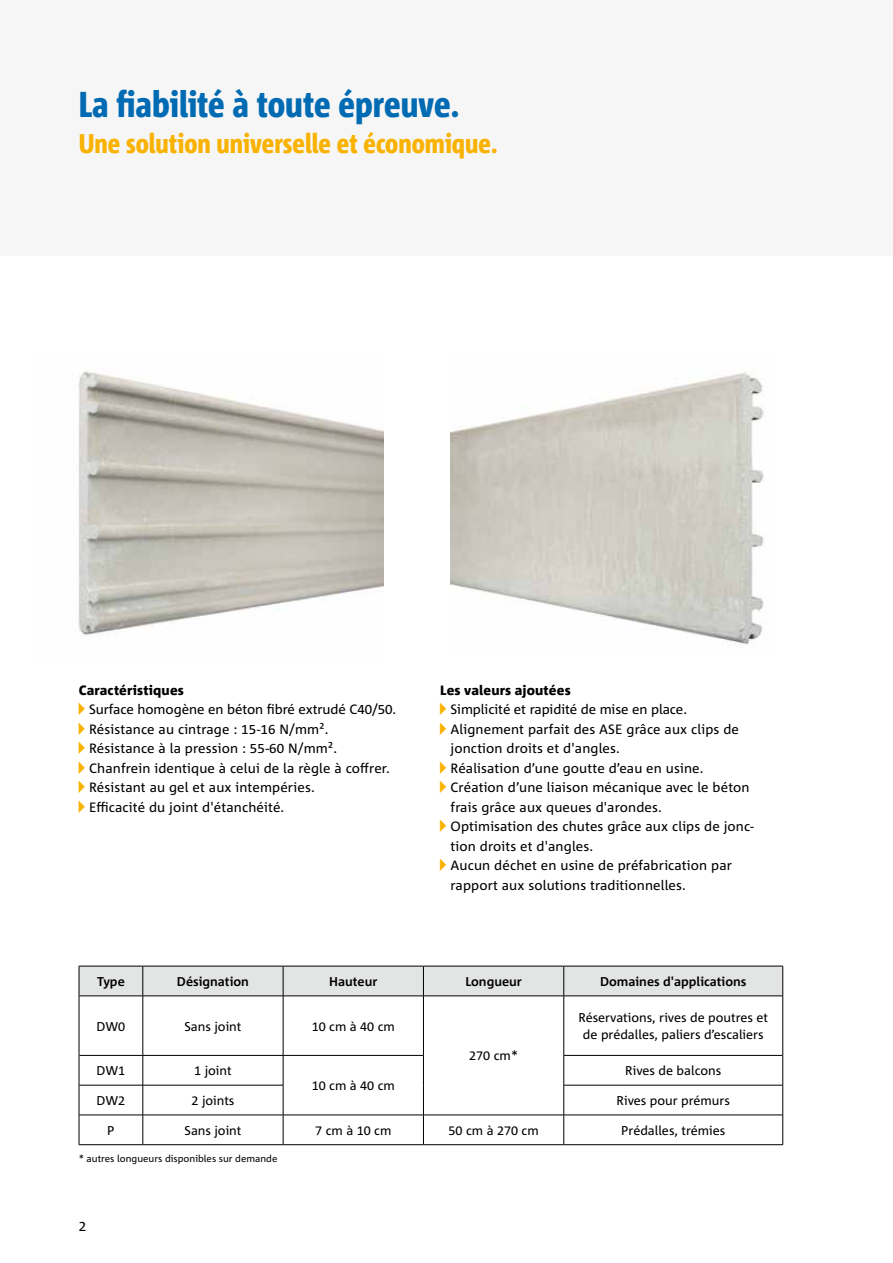
<style>
.page{position:relative;width:893px;height:1263px;background:#fff}
.page>*{position:absolute;margin:0;border:0;box-sizing:border-box;transform-origin:0 0}
.t1{font:800 condensed 36px "Corpid Schoeck";color:#006ab3}
.t2{font:800 condensed 27px "Corpid Schoeck";color:#f9b200}
.t3{font:13.5px/19.5px "Corpid Schoeck";letter-spacing:.01em;color:#000}
.t4{font:800 13.5px "Corpid Schoeck";letter-spacing:.01em;color:#000}
.t5{font:12.75px/17.2px "Corpid Schoeck";color:#000;text-align:center}
.t6{font:700 12.75px "Corpid Schoeck";color:#000}
.t7{font:9.75px "Corpid Schoeck";color:#000}
.s1{font-weight:800}
.s2{font-family:"Spe Schoeck";font-size:15px;color:#f9b200}
</style>
<div class="page">
<img style="left:78px;top:371px;width:305px;height:265px">
<img style="left:451px;top:371px;width:313px;height:274px">
<div style="left:0;top:0;width:893px;height:255px;background:#f6f6f6"></div>
<div style="left:80px;top:967px;width:702px;height:28px;background:#e3e4e4"></div>
<svg style="left:80px;top:996px;width:702px;height:148px"></svg>
<hr style="left:79px;top:1055px;width:64px;height:1px;background:#000">
<hr style="left:79px;top:1085px;width:64px;height:1px;background:#000">
<hr style="left:79px;top:1115px;width:64px;height:1px;background:#000">
<hr style="left:423px;top:995px;width:141px;height:1px;background:#000">
<hr style="left:564px;top:995px;width:218px;height:1px;background:#000">
<hr style="left:564px;top:1055px;width:218px;height:1px;background:#000">
<hr style="left:564px;top:1085px;width:218px;height:1px;background:#000">
<hr style="left:423px;top:1115px;width:141px;height:1px;background:#000">
<hr style="left:564px;top:1115px;width:218px;height:1px;background:#000">
<hr style="left:143px;top:995px;width:140px;height:1px;background:#000">
<hr style="left:283px;top:995px;width:140px;height:1px;background:#000">
<hr style="left:143px;top:1055px;width:140px;height:1px;background:#000">
<hr style="left:283px;top:1055px;width:141px;height:1px;background:#000">
<hr style="left:143px;top:1085px;width:140px;height:1px;background:#000">
<hr style="left:143px;top:1115px;width:140px;height:1px;background:#000">
<hr style="left:283px;top:1115px;width:140px;height:1px;background:#000">
<hr style="left:79px;top:995px;width:64px;height:1px;background:#000">
<hr style="left:143px;top:966px;width:1px;height:30px;background:#000">
<hr style="left:283px;top:966px;width:1px;height:30px;background:#000">
<hr style="left:423px;top:966px;width:1px;height:30px;background:#000">
<hr style="left:563px;top:966px;width:1px;height:30px;background:#000">
<hr style="left:143px;top:996px;width:1px;height:59px;background:#000">
<hr style="left:283px;top:996px;width:1px;height:59px;background:#000">
<hr style="left:423px;top:996px;width:1px;height:59px;background:#000">
<hr style="left:563px;top:996px;width:1px;height:59px;background:#000">
<hr style="left:143px;top:1055px;width:1px;height:30px;background:#000">
<hr style="left:283px;top:1055px;width:1px;height:30px;background:#000">
<hr style="left:423px;top:1055px;width:1px;height:30px;background:#000">
<hr style="left:423px;top:1085px;width:1px;height:30px;background:#000">
<hr style="left:563px;top:1055px;width:1px;height:30px;background:#000">
<hr style="left:143px;top:1085px;width:1px;height:30px;background:#000">
<hr style="left:283px;top:1085px;width:1px;height:30px;background:#000">
<hr style="left:563px;top:1085px;width:1px;height:30px;background:#000">
<svg style="left:143px;top:1115px;width:1px;height:29px"></svg>
<svg style="left:283px;top:1115px;width:1px;height:29px"></svg>
<svg style="left:423px;top:1115px;width:1px;height:29px"></svg>
<svg style="left:563px;top:1115px;width:1px;height:29px"></svg>
<hr style="left:79px;top:966px;width:64px;height:1px;background:#000">
<hr style="left:79px;top:966px;width:1px;height:30px;background:#000">
<hr style="left:143px;top:966px;width:140px;height:1px;background:#000">
<hr style="left:283px;top:966px;width:140px;height:1px;background:#000">
<hr style="left:423px;top:966px;width:141px;height:1px;background:#000">
<hr style="left:564px;top:966px;width:219px;height:1px;background:#000">
<hr style="left:782px;top:966px;width:1px;height:30px;background:#000">
<hr style="left:79px;top:996px;width:1px;height:59px;background:#000">
<hr style="left:782px;top:996px;width:1px;height:59px;background:#000">
<hr style="left:79px;top:1055px;width:1px;height:30px;background:#000">
<hr style="left:782px;top:1055px;width:1px;height:30px;background:#000">
<hr style="left:79px;top:1085px;width:1px;height:30px;background:#000">
<hr style="left:782px;top:1085px;width:1px;height:30px;background:#000">
<svg style="left:79px;top:1115px;width:1px;height:29px"></svg>
<svg style="left:782px;top:1115px;width:1px;height:29px"></svg>
<hr style="left:79px;top:1144px;width:64px;height:1px;background:#000">
<hr style="left:143px;top:1144px;width:140px;height:1px;background:#000">
<hr style="left:283px;top:1144px;width:140px;height:1px;background:#000">
<hr style="left:423px;top:1144px;width:141px;height:1px;background:#000">
<hr style="left:564px;top:1144px;width:219px;height:1px;background:#000">
<h1 class="t1" style="left:79px;top:82px;width:382px">La fiabilité à toute épreuve.</h1>
<h2 class="t2" style="left:79px;top:127px;width:420px">Une solution universelle et économique.</h2>
<p class="t3" style="left:79px;top:680px;width:319px"><span class="s1">Caractéristiques<br></span><span class="s2">—</span>Surface homogène en béton fibré extrudé C40/50. <span class="s2">—</span>Résistance au cintrage : 15-16 N/mm². <span class="s2">—</span>Résistance à la pression : 55-60 N/mm². <span class="s2">—</span>Chanfrein identique à celui de la règle à coffrer. <span class="s2">—</span>Résistant au gel et aux intempéries.<br><span class="s2">—</span>Efficacité du joint d'étanchéité.</p>
<p class="t4" style="left:440px;top:681px;width:132px">Les valeurs ajoutées</p>
<p class="t3" style="left:440px;top:699px;width:248px"><span class="s2">—</span>Simplicité et rapidité de mise en place.</p>
<p class="t3" style="left:440px;top:719px;width:300px"><span class="s2">—</span>Alignement parfait des ASE grâce aux clips de</p>
<p class="t3" style="left:451px;top:738px;width:171px">jonction droits et d'angles.</p>
<p class="t3" style="left:440px;top:758px;width:265px"><span class="s2">—</span>Réalisation d’une goutte d’eau en usine.</p>
<p class="t3" style="left:440px;top:777px;width:311px"><span class="s2">—</span>Création d’une liaison mécanique avec le béton</p>
<p class="t3" style="left:451px;top:797px;width:213px">frais grâce aux queues d'arondes.</p>
<p class="t3" style="left:440px;top:816px;width:315px"><span class="s2">—</span>Optimisation des chutes grâce aux clips de jonc-</p>
<p class="t3" style="left:451px;top:836px;width:144px">tion droits et d'angles.</p>
<p class="t3" style="left:440px;top:855px;width:293px"><span class="s2">—</span>Aucun déchet en usine de préfabrication par</p>
<p class="t3" style="left:451px;top:875px;width:237px">rapport aux solutions traditionnelles.</p>
<p class="t6" style="left:97px;top:973px;width:29px">Type</p>
<p class="t6" style="left:177px;top:973px;width:73px">Désignation</p>
<p class="t6" style="left:329px;top:973px;width:50px">Hauteur</p>
<p class="t6" style="left:465px;top:973px;width:58px">Longueur</p>
<p class="t6" style="left:600px;top:973px;width:148px">Domaines d'applications</p>
<p class="t5" style="left:97px;top:1017px;width:30px">DW0</p>
<p class="t5" style="left:185px;top:1017px;width:58px">Sans joint</p>
<p class="t5" style="left:312px;top:1017px;width:85px">10 cm à 40 cm</p>
<p class="t5" style="left:469px;top:1047px;width:50px">270 cm*</p>
<p class="t5" style="left:578px;top:1009px;width:191px">Réservations, rives de poutres et de prédalles, paliers d’escaliers</p>
<p class="t5" style="left:97px;top:1062px;width:30px">DW1</p>
<p class="t5" style="left:194px;top:1062px;width:39px">1 joint</p>
<p class="t5" style="left:312px;top:1077px;width:85px">10 cm à 40 cm</p>
<p class="t5" style="left:625px;top:1062px;width:97px">Rives de balcons</p>
<p class="t5" style="left:97px;top:1092px;width:30px">DW2</p>
<p class="t5" style="left:192px;top:1092px;width:44px">2 joints</p>
<p class="t5" style="left:617px;top:1092px;width:115px">Rives pour prémurs</p>
<p class="t5" style="left:107px;top:1121px;width:9px">P</p>
<p class="t5" style="left:185px;top:1121px;width:58px">Sans joint</p>
<p class="t5" style="left:315px;top:1121px;width:78px">7 cm à 10 cm</p>
<p class="t5" style="left:449px;top:1121px;width:92px">50 cm à 270 cm</p>
<p class="t5" style="left:621px;top:1121px;width:106px">Prédalles, trémies</p>
<p class="t7" style="left:79px;top:1152px;width:200px">* autres longueurs disponibles sur demande</p>
<p class="t3" style="left:79px;top:1216px;width:9px">2</p>
</div>
